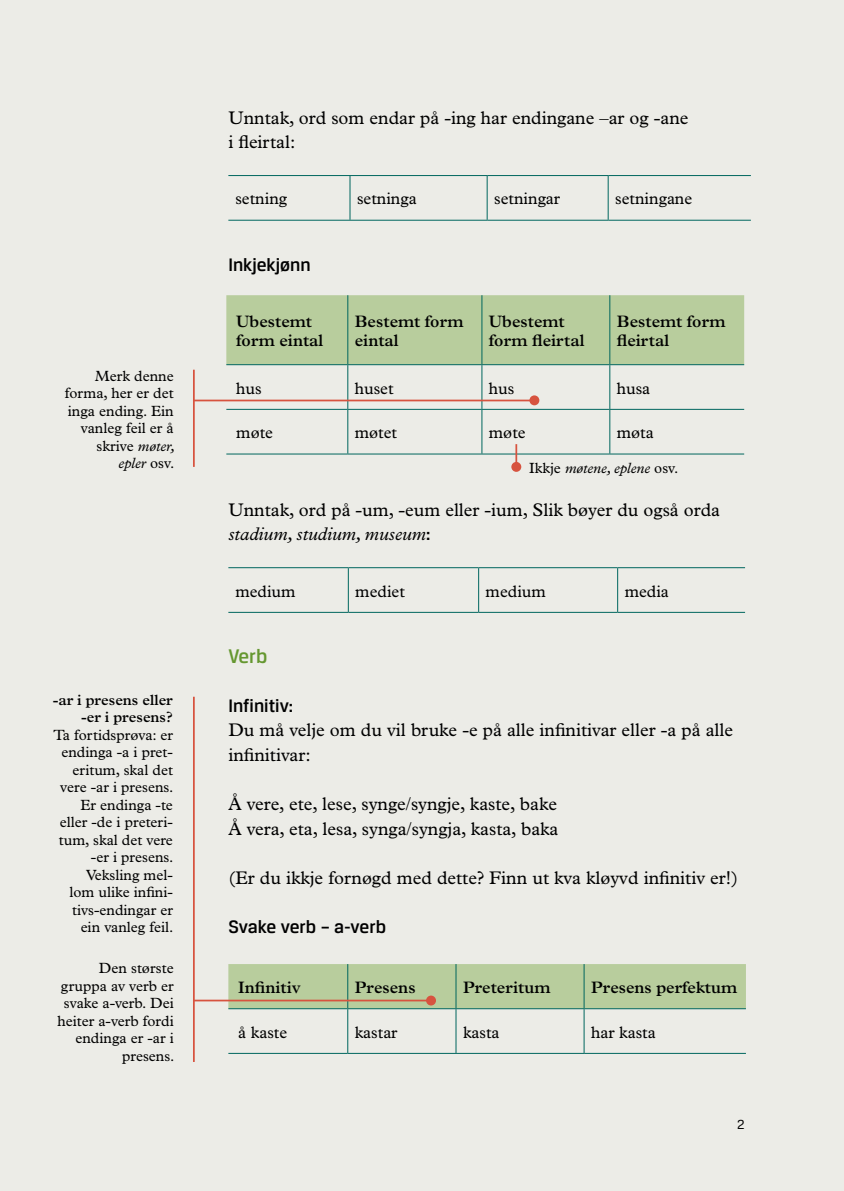
<style>
.page{position:relative;width:844px;height:1191px;background:#fff}
.page>*{position:absolute;margin:0;border:0;box-sizing:border-box;transform-origin:0 0}
.t1{font:500 21px "Breuer Text";color:#659730}
.t2{font:500 19.25px "Breuer Text";color:#000}
.t3{font:18.38px/24.5px "Plantin";color:#000}
.t4{font:600 16.62px/19.2px "Plantin";color:#000}
.t5{font:16.62px "Plantin";color:#000}
.t6{font:14.88px/17.5px "Plantin";color:#000;text-align:right}
.t7{font:600 14.88px/17.5px "Plantin";color:#000;text-align:right}
.t8{font:italic 14.88px "Plantin";color:#000}
.t9{font:14px "Breuer Text";color:#000}
.s1{font-style:italic}
.s2{font-style:normal}
.s3{font-family:"Breuer Text";font-weight:500;font-size:19.25px}
</style>
<div class="page">
<div style="left:0;top:0;width:843px;height:1191px;background:#ecece7"></div>
<div style="left:226px;top:295px;width:518px;height:69px;background:#b8cd9d"></div>
<hr style="left:347px;top:295px;width:1px;height:69px;background:#00665e">
<hr style="left:481px;top:295px;width:1px;height:69px;background:#00665e">
<hr style="left:609px;top:295px;width:1px;height:69px;background:#00665e">
<hr style="left:226px;top:364px;width:122px;height:1px;background:#00665e">
<hr style="left:348px;top:364px;width:134px;height:1px;background:#00665e">
<hr style="left:347px;top:365px;width:1px;height:44px;background:#00665e">
<hr style="left:482px;top:364px;width:127px;height:1px;background:#00665e">
<hr style="left:481px;top:365px;width:1px;height:44px;background:#00665e">
<hr style="left:609px;top:364px;width:135px;height:1px;background:#00665e">
<hr style="left:609px;top:365px;width:1px;height:44px;background:#00665e">
<hr style="left:226px;top:409px;width:122px;height:1px;background:#00665e">
<hr style="left:348px;top:409px;width:134px;height:1px;background:#00665e">
<hr style="left:347px;top:410px;width:1px;height:43px;background:#00665e">
<hr style="left:482px;top:409px;width:127px;height:1px;background:#00665e">
<hr style="left:481px;top:410px;width:1px;height:43px;background:#00665e">
<hr style="left:609px;top:409px;width:135px;height:1px;background:#00665e">
<hr style="left:609px;top:410px;width:1px;height:43px;background:#00665e">
<hr style="left:226px;top:453px;width:122px;height:1px;background:#00665e">
<hr style="left:348px;top:453px;width:134px;height:1px;background:#00665e">
<hr style="left:482px;top:453px;width:127px;height:1px;background:#00665e">
<hr style="left:609px;top:453px;width:135px;height:1px;background:#00665e">
<hr style="left:228px;top:175px;width:122px;height:1px;background:#00665e">
<hr style="left:350px;top:175px;width:137px;height:1px;background:#00665e">
<hr style="left:349px;top:176px;width:1px;height:44px;background:#00665e">
<hr style="left:487px;top:175px;width:121px;height:1px;background:#00665e">
<hr style="left:486px;top:176px;width:1px;height:44px;background:#00665e">
<hr style="left:608px;top:175px;width:142px;height:1px;background:#00665e">
<hr style="left:607px;top:176px;width:1px;height:44px;background:#00665e">
<hr style="left:228px;top:220px;width:122px;height:1px;background:#00665e">
<hr style="left:350px;top:220px;width:137px;height:1px;background:#00665e">
<hr style="left:487px;top:220px;width:121px;height:1px;background:#00665e">
<hr style="left:608px;top:220px;width:142px;height:1px;background:#00665e">
<hr style="left:228px;top:567px;width:120px;height:1px;background:#00665e">
<hr style="left:348px;top:567px;width:130px;height:1px;background:#00665e">
<hr style="left:348px;top:568px;width:1px;height:44px;background:#00665e">
<hr style="left:478px;top:567px;width:139px;height:1px;background:#00665e">
<hr style="left:478px;top:568px;width:1px;height:44px;background:#00665e">
<hr style="left:617px;top:567px;width:127px;height:1px;background:#00665e">
<hr style="left:617px;top:568px;width:1px;height:44px;background:#00665e">
<hr style="left:228px;top:612px;width:120px;height:1px;background:#00665e">
<hr style="left:348px;top:612px;width:130px;height:1px;background:#00665e">
<hr style="left:478px;top:612px;width:139px;height:1px;background:#00665e">
<hr style="left:617px;top:612px;width:127px;height:1px;background:#00665e">
<div style="left:228px;top:964px;width:517px;height:44px;background:#b8cd9d"></div>
<hr style="left:347px;top:964px;width:1px;height:44px;background:#00665e">
<hr style="left:455px;top:964px;width:1px;height:44px;background:#00665e">
<hr style="left:583px;top:964px;width:1px;height:44px;background:#00665e">
<hr style="left:228px;top:1008px;width:119px;height:1px;background:#00665e">
<hr style="left:347px;top:1008px;width:109px;height:1px;background:#00665e">
<hr style="left:347px;top:1009px;width:1px;height:44px;background:#00665e">
<hr style="left:456px;top:1008px;width:128px;height:1px;background:#00665e">
<hr style="left:455px;top:1009px;width:1px;height:44px;background:#00665e">
<hr style="left:584px;top:1008px;width:161px;height:1px;background:#00665e">
<hr style="left:583px;top:1009px;width:1px;height:44px;background:#00665e">
<hr style="left:228px;top:1053px;width:119px;height:1px;background:#00665e">
<hr style="left:347px;top:1053px;width:109px;height:1px;background:#00665e">
<hr style="left:456px;top:1053px;width:128px;height:1px;background:#00665e">
<hr style="left:584px;top:1053px;width:161px;height:1px;background:#00665e">
<hr style="left:193px;top:370px;width:2px;height:97px;background:#d7533f">
<hr style="left:193px;top:696px;width:2px;height:366px;background:#d7533f">
<hr style="left:193px;top:399px;width:338px;height:2px;background:#d7533f">
<hr style="left:193px;top:999px;width:238px;height:2px;background:#d7533f">
<div style="left:529px;top:395px;width:10px;height:10px;background:#d7533f;border-radius:50%"></div>
<div style="left:511px;top:462px;width:10px;height:10px;background:#d7533f;border-radius:50%"></div>
<svg style="left:515px;top:444px;width:2px;height:18px"></svg>
<div style="left:426px;top:995px;width:10px;height:10px;background:#d7533f;border-radius:50%"></div>
<p class="t6" style="left:65px;top:366px;width:112px">Merk denne forma, her er det inga ending. Ein vanleg feil er å skrive <span class="s1">møter,<br>epler</span> osv.</p>
<p class="t7" style="left:53px;top:691px;width:122px">-ar i presens eller -er i presens?</p>
<p class="t6" style="left:54px;top:726px;width:121px">Ta fortidsprøva: er endinga -a i pret&shy;eritum, skal det vere -ar i presens.<br>Er endinga -te eller -de i preteri&shy;tum, skal det vere -er i presens.<br>Veksling mel-<br>lom ulike infini&shy;tivs-endingar er ein vanleg feil.</p>
<p class="t6" style="left:57px;top:959px;width:118px">Den største gruppa av verb er svake a-verb. Dei heiter a-verb fordi endinga er -ar i presens.</p>
<p class="t3" style="left:228px;top:105px;width:461px">Unntak, ord som endar på -ing har endingane –ar og -ane i fleirtal:</p>
<p class="t5" style="left:235px;top:189px;width:53px">setning</p>
<p class="t5" style="left:357px;top:189px;width:61px">setninga</p>
<p class="t5" style="left:494px;top:189px;width:67px">setningar</p>
<p class="t5" style="left:615px;top:189px;width:79px">setningane</p>
<p class="t2" style="left:228px;top:254px;width:84px">Inkjekjønn</p>
<p class="t4" style="left:236px;top:311px;width:88px">Ubestemt form eintal</p>
<p class="t4" style="left:355px;top:311px;width:110px">Bestemt form eintal</p>
<p class="t4" style="left:489px;top:311px;width:97px">Ubestemt form fleirtal</p>
<p class="t4" style="left:616px;top:311px;width:110px">Bestemt form fleirtal</p>
<p class="t5" style="left:236px;top:378px;width:27px">hus</p>
<p class="t5" style="left:355px;top:378px;width:40px">huset</p>
<p class="t5" style="left:489px;top:378px;width:27px">hus</p>
<p class="t5" style="left:616px;top:378px;width:35px">husa</p>
<p class="t5" style="left:236px;top:423px;width:38px">møte</p>
<p class="t5" style="left:355px;top:423px;width:44px">møtet</p>
<p class="t5" style="left:489px;top:423px;width:38px">møte</p>
<p class="t5" style="left:616px;top:423px;width:38px">møta</p>
<p class="t8" style="left:529px;top:459px;width:151px"><span class="s2">Ikkje</span> møtene, eplene <span class="s2">osv.</span></p>
<p class="t3" style="left:228px;top:497px;width:493px">Unntak, ord på -um, -eum eller -ium, Slik bøyer du også orda <span class="s1">stadium, studium, museum</span><span class="s3">:</span></p>
<p class="t5" style="left:235px;top:581px;width:62px">medium</p>
<p class="t5" style="left:355px;top:581px;width:51px">mediet</p>
<p class="t5" style="left:485px;top:581px;width:62px">medium</p>
<p class="t5" style="left:624px;top:581px;width:46px">media</p>
<p class="t1" style="left:228px;top:644px;width:41px">Verb</p>
<p class="t2" style="left:228px;top:695px;width:66px">Infinitiv:</p>
<p class="t3" style="left:228px;top:718px;width:506px">Du må velje om du vil bruke -e på alle infinitivar eller -a på alle infinitivar:</p>
<p class="t3" style="left:228px;top:791px;width:331px">Å vere, ete, lese, synge/syngje, kaste, bake<br>Å vera, eta, lesa, synga/syngja, kasta, baka</p>
<p class="t3" style="left:228px;top:865px;width:511px">(Er du ikkje fornøgd med dette? Finn ut kva kløyvd infinitiv er!)</p>
<p class="t2" style="left:228px;top:915px;width:159px">Svake verb – a-verb</p>
<p class="t4" style="left:238px;top:977px;width:64px">Infinitiv</p>
<p class="t4" style="left:354px;top:977px;width:62px">Presens</p>
<p class="t4" style="left:463px;top:977px;width:89px">Preteritum</p>
<p class="t4" style="left:591px;top:977px;width:148px">Presens perfektum</p>
<p class="t5" style="left:238px;top:1022px;width:50px">å kaste</p>
<p class="t5" style="left:354px;top:1022px;width:44px">kastar</p>
<p class="t5" style="left:463px;top:1022px;width:38px">kasta</p>
<p class="t5" style="left:591px;top:1022px;width:66px">har kasta</p>
<p class="t9" style="left:737px;top:1116px;width:9px">2</p>
</div>
